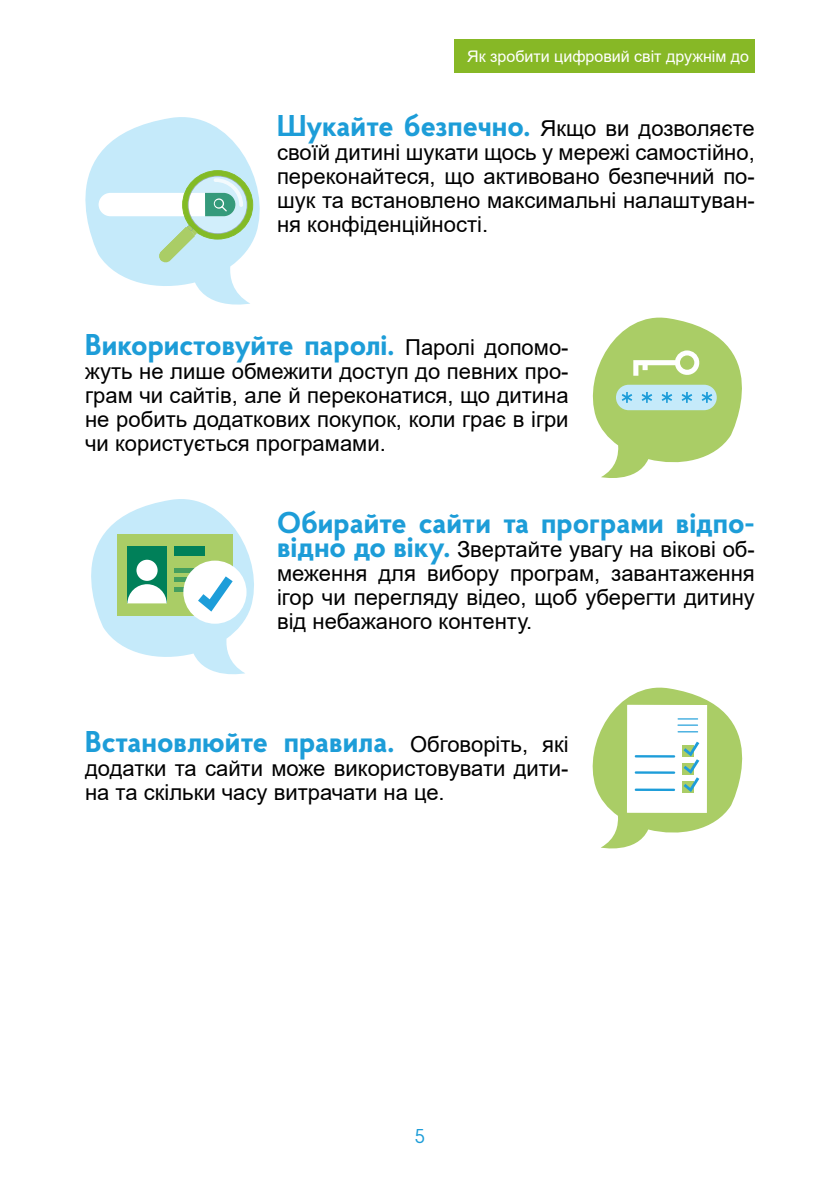
<style>
.page{position:relative;width:840px;height:1191px;background:#fff}
.page>*{position:absolute;margin:0;border:0;box-sizing:border-box;transform-origin:0 0}
.t1{font:700 30px "Proba Pro";color:#1d9dd8}
.t2{font:22px/24px "Arial";color:#000;text-align:justify}
.t3{font:20px "Proba Pro";color:#1d9dd8}
.t4{font:16px "Arial";color:#fff}
.s1{font-family:"Arial";font-weight:400;font-size:22px;color:#000}
.s2{font-family:"Proba Pro";font-weight:700;font-size:30px;color:#1d9dd8}
</style>
<div class="page">
<div style="left:454px;top:40px;width:300px;height:33px;background:#87b826"></div>
<svg style="left:85px;top:117px;width:174px;height:188px"></svg>
<svg style="left:187px;top:175px;width:60px;height:59px;fill:#d1eefb"></svg>
<svg style="left:592px;top:317px;width:149px;height:161px"></svg>
<svg style="left:91px;top:499px;width:163px;height:176px"></svg>
<svg style="left:592px;top:687px;width:149px;height:162px"></svg>
<p class="t4" style="left:467px;top:45px;width:283px">Як зробити цифровий світ дружнім до</p>
<h1 class="t1" style="left:277px;top:105px;width:479px">Шукайте безпечно. <span class="s1">Якщо ви дозволяєте</span></h1>
<p class="t2" style="left:277px;top:140px;width:479px">своїй дитині шукати щось у мережі самостійно, переконайтеся, що активовано безпечний по&shy;шук та встановлено максимальні налаштуван&shy;ня конфіденційності.</p>
<h1 class="t1" style="left:85px;top:324px;width:484px">Використовуйте паролі. <span class="s1">Паролі допомо-</span></h1>
<p class="t2" style="left:85px;top:359px;width:484px">жуть не лише обмежити доступ до певних про&shy;грам чи сайтів, але й переконатися, що дитина не робить додаткових покупок, коли грає в ігри чи користується програмами.</p>
<h1 class="t1" style="left:277px;top:502px;width:479px">Обирайте сайти та програми відпо-</h1>
<p class="t2" style="left:277px;top:537px;width:479px"><span class="s2">відно до віку.</span> Звертайте увагу на вікові об&shy;меження для вибору програм, завантаження ігор чи перегляду відео, щоб уберегти дитину від небажаного контенту.</p>
<h1 class="t1" style="left:85px;top:721px;width:484px">Встановлюйте правила. <span class="s1">Обговоріть, які</span></h1>
<p class="t2" style="left:85px;top:756px;width:484px">додатки та сайти може використовувати дити&shy;на та скільки часу витрачати на це.</p>
<p class="t3" style="left:414px;top:1123px;width:12px">5</p>
</div>
